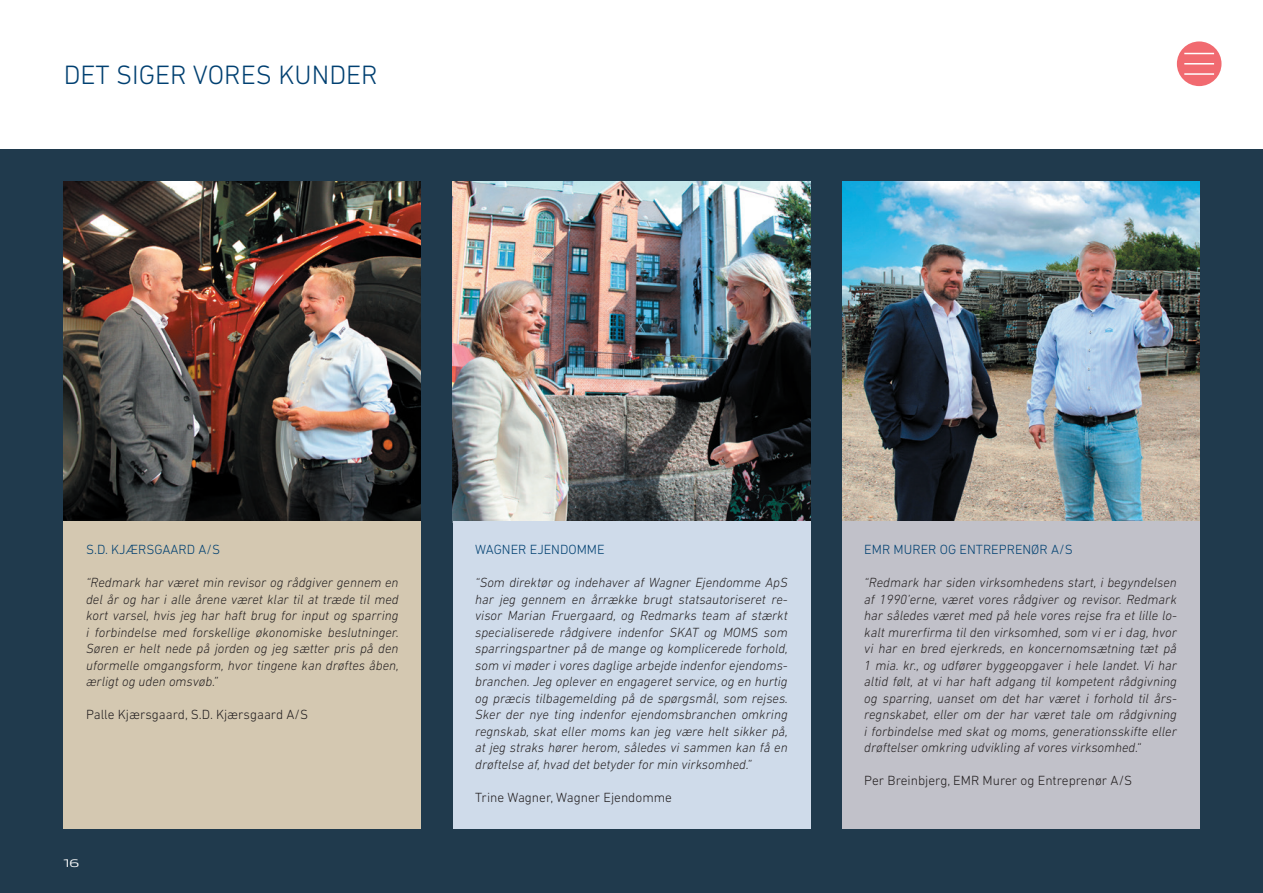
<style>
.page{position:relative;width:1263px;height:893px;background:#fff}
.page>*{position:absolute;margin:0;border:0;box-sizing:border-box;transform-origin:0 0}
.t1{font:300 27px "DIN Next LT Pro";color:#004071}
.t2{font:italic 300 13.5px/16.5px "DIN Next LT Pro";color:#231f20;text-align:justify}
.t3{font:300 13.5px "DIN Next LT Pro";color:#231f20}
.t4{font:300 13.5px "DIN Next LT Pro";color:#004071}
.t5{font:300 13.5px "FP Head Pro";color:#fff}
</style>
<div class="page">
<div style="left:0;top:150px;width:1263px;height:743px;background:#203a4d"></div>
<img style="left:64px;top:182px;width:357px;height:339px">
<div style="left:64px;top:521px;width:357px;height:308px;background:#d4c8b1"></div>
<img style="left:842px;top:182px;width:357px;height:339px">
<div style="left:842px;top:521px;width:357px;height:308px;background:#c1c1c9"></div>
<img style="left:453px;top:182px;width:357px;height:339px">
<div style="left:453px;top:521px;width:357px;height:308px;background:#cfdbea"></div>
<div style="left:1177px;top:41px;width:44px;height:45px;background:#f16a70;border-radius:50%"></div>
<hr style="left:1184px;top:53px;width:30px;height:1px;background:#fff">
<hr style="left:1184px;top:63px;width:30px;height:2px;background:#fff">
<hr style="left:1184px;top:73px;width:30px;height:2px;background:#fff">
<h1 class="t1" style="left:64px;top:59px;width:315px">DET SIGER VORES KUNDER</h1>
<p class="t4" style="left:86px;top:542px;width:136px">S.D. KJÆRSGAARD A/S</p>
<p class="t2" style="left:86px;top:574px;width:314px">“Redmark har været min revisor og rådgiver gennem en del år og har i alle årene været klar til at træde til med kort varsel, hvis jeg har haft brug for input og sparring i forbindelse med forskellige økonomiske beslutninger.<br>Søren er helt nede på jorden og jeg sætter pris på den uformelle omgangsform, hvor tingene kan drøftes åben, ærligt og uden omsvøb.”</p>
<p class="t3" style="left:86px;top:707px;width:223px">Palle Kjærsgaard, S.D. Kjærsgaard A/S</p>
<p class="t5" style="left:64px;top:853px;width:17px">16</p>
<p class="t4" style="left:475px;top:542px;width:131px">WAGNER EJENDOMME</p>
<p class="t2" style="left:475px;top:574px;width:314px">“Som direktør og indehaver af Wagner Ejendomme ApS har jeg gennem en årrække brugt statsautoriseret re&shy;visor Marian Fruergaard, og Redmarks team af stærkt specialiserede rådgivere indenfor SKAT og MOMS som sparringspartner på de mange og komplicerede forhold, som vi møder i vores daglige arbejde indenfor ejendoms&shy;branchen. Jeg oplever en engageret service, og en hurtig og præcis tilbagemelding på de spørgsmål, som rejses.<br>Sker der nye ting indenfor ejendomsbranchen omkring regnskab, skat eller moms kan jeg være helt sikker på, at jeg straks hører herom, således vi sammen kan få en drøftelse af, hvad det betyder for min virksomhed.”</p>
<p class="t3" style="left:475px;top:789px;width:198px">Trine Wagner, Wagner Ejendomme</p>
<p class="t4" style="left:864px;top:542px;width:210px">EMR MURER OG ENTREPRENØR A/S</p>
<p class="t2" style="left:864px;top:574px;width:314px">“Redmark har siden virksomhedens start, i begyndelsen af 1990’erne, været vores rådgiver og revisor. Redmark har således været med på hele vores rejse fra et lille lo&shy;kalt murerfirma til den virksomhed, som vi er i dag, hvor vi har en bred ejerkreds, en koncernomsætning tæt på 1 mia. kr., og udfører byggeopgaver i hele landet. Vi har altid følt, at vi har haft adgang til kompetent rådgivning og sparring, uanset om det har været i forhold til års&shy;regnskabet, eller om der har været tale om rådgivning i forbindelse med skat og moms, generationsskifte eller drøftelser omkring udvikling af vores virksomhed.“</p>
<p class="t3" style="left:864px;top:773px;width:269px">Per Breinbjerg, EMR Murer og Entreprenør A/S</p>
</div>
